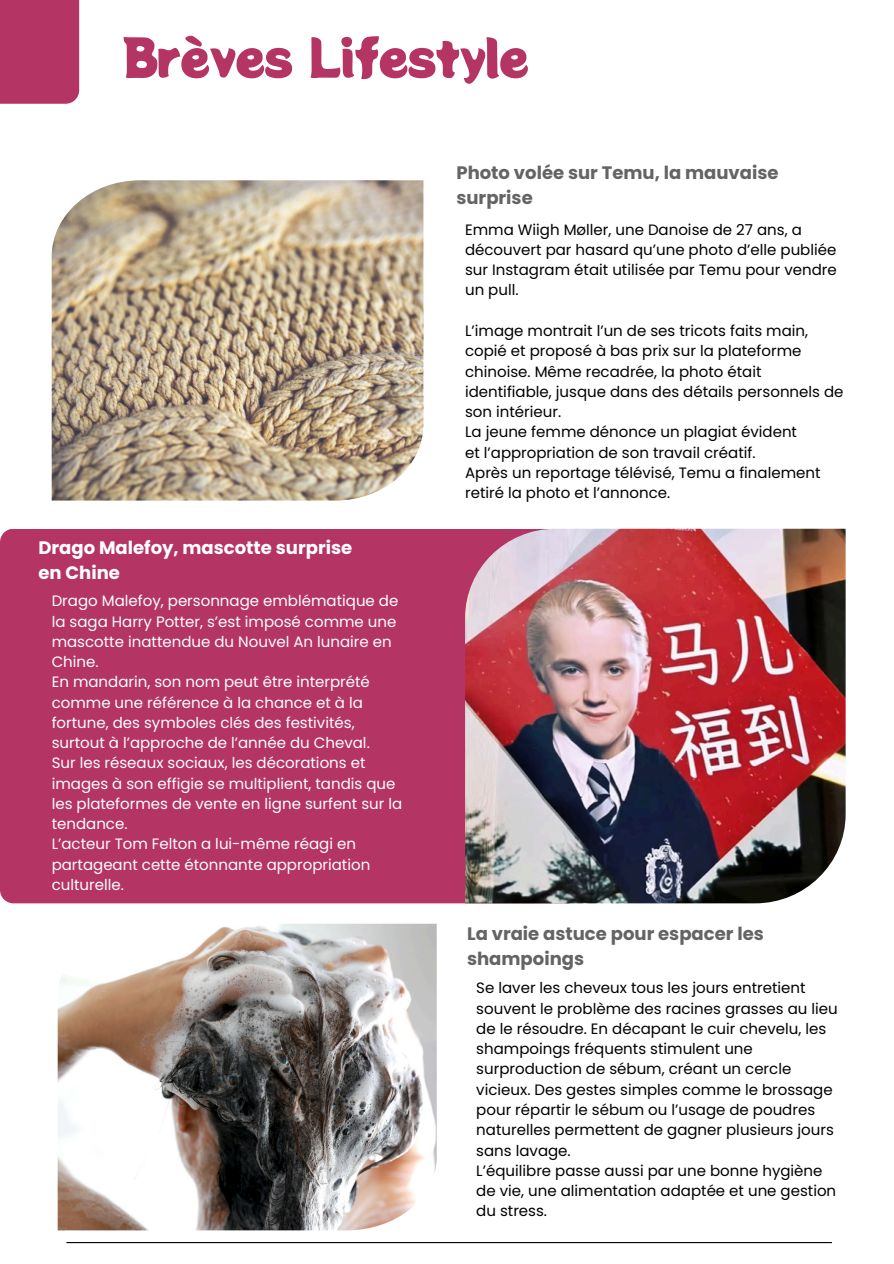
<style>
.page{position:relative;width:894px;height:1264px;background:#fff}
.page>*{position:absolute;margin:0;border:0;box-sizing:border-box;transform-origin:0 0}
.t1{font:51.15px "Potta One";letter-spacing:-.06em;color:#b43464}
.t2{font:700 18px/24.8px "Poppins";color:#646464}
.t3{font:700 18px/24.8px "Poppins";color:#fff}
.t4{font:15px/20.2px "Poppins";color:#000}
.t5{font:15px/20.2px "Poppins";color:#fff}
</style>
<div class="page">
<hr style="left:66px;top:1241px;width:765px;height:2px;background:#000">
<div style="left:0;top:528px;width:581px;height:375px;background:#b43464"></div>
<img style="left:52px;top:180px;width:371px;height:320px">
<img style="left:465px;top:528px;width:380px;height:375px">
<img style="left:58px;top:923px;width:378px;height:307px">
<div style="left:0;top:0;width:79px;height:104px;background:#b43464"></div>
<h1 class="t1" style="left:121px;top:18px;width:410px">Brèves Lifestyle</h1>
<p class="t2" style="left:456px;top:160px;width:323px">Photo volée sur Temu, la mauvaise surprise</p>
<p class="t3" style="left:38px;top:536px;width:315px">Drago Malefoy, mascotte surprise en Chine</p>
<p class="t5" style="left:52px;top:591px;width:352px">Drago Malefoy, personnage emblématique de la saga Harry Potter, s’est imposé comme une mascotte inattendue du Nouvel An lunaire en Chine.<br>En mandarin, son nom peut être interprété comme une référence à la chance et à la fortune, des symboles clés des festivités, surtout à l’approche de l’année du Cheval.<br>Sur les réseaux sociaux, les décorations et images à son effigie se multiplient, tandis que les plateformes de vente en ligne surfent sur la tendance.<br>L’acteur Tom Felton a lui-même réagi en partageant cette étonnante appropriation culturelle.</p>
<p class="t4" style="left:465px;top:219px;width:373px">Emma Wiigh Møller, une Danoise de 27 ans, a découvert par hasard qu’une photo d’elle publiée sur Instagram était utilisée par Temu pour vendre un pull.</p>
<p class="t4" style="left:465px;top:320px;width:380px">L’image montrait l’un de ses tricots faits main, copié et proposé à bas prix sur la plateforme chinoise. Même recadrée, la photo était identifiable, jusque dans des détails personnels de son intérieur.<br>La jeune femme dénonce un plagiat évident<br>et l’appropriation de son travail créatif.<br>Après un reportage télévisé, Temu a finalement retiré la photo et l’annonce.</p>
<p class="t2" style="left:467px;top:921px;width:298px">La vraie astuce pour espacer les shampoings</p>
<p class="t4" style="left:476px;top:978px;width:363px">Se laver les cheveux tous les jours entretient souvent le problème des racines grasses au lieu de le résoudre. En décapant le cuir chevelu, les shampoings fréquents stimulent une surproduction de sébum, créant un cercle vicieux. Des gestes simples comme le brossage pour répartir le sébum ou l’usage de poudres naturelles permettent de gagner plusieurs jours sans lavage.<br>L’équilibre passe aussi par une bonne hygiène de vie, une alimentation adaptée et une gestion du stress.</p>
</div>
